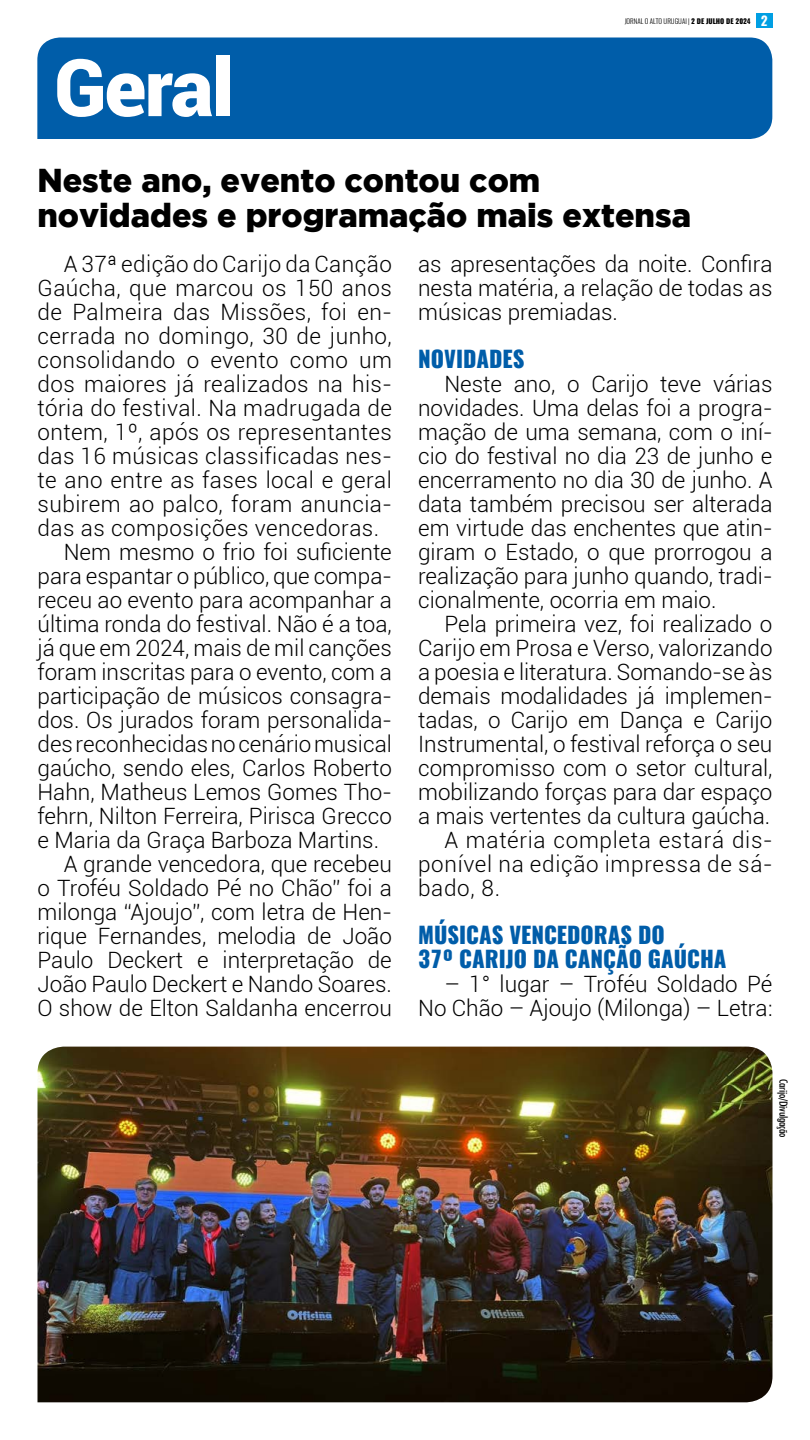
<style>
.page{position:relative;width:810px;height:1440px;background:#fff}
.page>*{position:absolute;margin:0;border:0;box-sizing:border-box;transform-origin:0 0}
.t1{font:900 79.5px "Roboto";letter-spacing:-.02em;color:#fff}
.t2{font:900 33px/34.5px "Gotham";color:#000}
.t3{font:300 22.5px/24px "Roboto";color:#000;text-align:justify}
.t4{font:300 22.5px "Roboto";letter-spacing:.02em;color:#000}
.t5{font:300 22.5px "Roboto";letter-spacing:.03em;color:#000}
.t6{font:800 22.5px/24px "Oswald";color:#005da9}
.t7{font:500 condensed 11.25px "Futura BT";letter-spacing:-.02em;color:#000}
.t8{font:300 6.98px "Oswald";color:#000}
.s1{font-weight:800}
.s2{font-weight:700;font-size:12.9px;color:#fff}
</style>
<div class="page">
<div style="left:756px;top:13px;width:16px;height:14px;background:#009fe3"></div>
<div style="left:37px;top:38px;width:735px;height:101px;background:#005da9"></div>
<img style="left:38px;top:1047px;width:734px;height:355px">
<h1 class="t1" style="left:54px;top:32px;width:181px">Geral</h1>
<p class="t8" style="left:625px;top:16px;width:144px">JORNAL O ALTO URUGUAI | <span class="s1">2 DE JULHO DE 2024</span> <span class="s2">2</span></p>
<h2 class="t2" style="left:37px;top:162px;width:655px">Neste ano, evento contou com novidades e programação mais extensa</h2>
<p class="t4" style="left:64px;top:248px;width:330px">A 37ª edição do Carijo da Canção</p>
<p class="t4" style="left:37px;top:272px;width:356px">Gaúcha, que marcou os 150 anos</p>
<p class="t4" style="left:37px;top:296px;width:356px">de Palmeira das Missões, foi en-</p>
<p class="t4" style="left:37px;top:320px;width:356px">cerrada no domingo, 30 de junho,</p>
<p class="t4" style="left:37px;top:344px;width:356px">consolidando o evento como um</p>
<p class="t4" style="left:37px;top:368px;width:356px">dos maiores já realizados na his-</p>
<p class="t4" style="left:37px;top:392px;width:356px">tória do festival. Na madrugada de</p>
<p class="t4" style="left:37px;top:416px;width:356px">ontem, 1º, após os representantes</p>
<p class="t4" style="left:37px;top:440px;width:356px">das 16 músicas classificadas nes-</p>
<p class="t4" style="left:37px;top:464px;width:356px">te ano entre as fases local e geral</p>
<p class="t4" style="left:37px;top:488px;width:356px">subirem ao palco, foram anuncia-</p>
<p class="t4" style="left:37px;top:512px;width:343px">das as composições vencedoras.</p>
<p class="t3" style="left:64px;top:539px;width:330px">Nem mesmo o frio foi suficiente</p>
<p class="t3" style="left:37px;top:563px;width:356px">para espantar o público, que compa-</p>
<p class="t3" style="left:37px;top:587px;width:356px">receu ao evento para acompanhar a</p>
<p class="t3" style="left:37px;top:611px;width:356px">última ronda do festival. Não é a toa,</p>
<p class="t3" style="left:37px;top:635px;width:356px">já que em 2024, mais de mil canções</p>
<p class="t3" style="left:37px;top:659px;width:356px">foram inscritas para o evento, com a</p>
<p class="t3" style="left:37px;top:683px;width:356px">participação de músicos consagra-</p>
<p class="t3" style="left:37px;top:707px;width:356px">dos. Os jurados foram personalida-</p>
<p class="t3" style="left:37px;top:731px;width:356px">des reconhecidas no cenário musical</p>
<p class="t3" style="left:37px;top:755px;width:356px">gaúcho, sendo eles, Carlos Roberto</p>
<p class="t3" style="left:37px;top:779px;width:356px">Hahn, Matheus Lemos Gomes Tho-</p>
<p class="t3" style="left:37px;top:803px;width:356px">fehrn, Nilton Ferreira, Pirisca Grecco</p>
<p class="t3" style="left:37px;top:827px;width:343px">e Maria da Graça Barboza Martins.</p>
<p class="t3" style="left:64px;top:851px;width:330px">A grande vencedora, que recebeu</p>
<p class="t3" style="left:37px;top:875px;width:356px">o Troféu Soldado Pé no Chão” foi a</p>
<p class="t3" style="left:37px;top:899px;width:356px">milonga “Ajoujo”, com letra de Hen-</p>
<p class="t3" style="left:37px;top:923px;width:356px">rique Fernandes, melodia de João</p>
<p class="t3" style="left:37px;top:947px;width:356px">Paulo Deckert e interpretação de</p>
<p class="t3" style="left:37px;top:971px;width:356px">João Paulo Deckert e Nando Soares.</p>
<p class="t3" style="left:37px;top:995px;width:356px">O show de Elton Saldanha encerrou</p>
<p class="t3" style="left:418px;top:251px;width:356px">as apresentações da noite. Confira nesta matéria, a relação de todas as músicas premiadas.</p>
<p class="t6" style="left:418px;top:348px;width:108px">NOVIDADES</p>
<p class="t3" style="left:418px;top:371px;width:356px;text-indent:26px">Neste ano, o Carijo teve várias novidades. Uma delas foi a progra&shy;mação de uma semana, com o iní&shy;cio do festival no dia 23 de junho e encerramento no dia 30 de junho. A data também precisou ser alterada em virtude das enchentes que atin&shy;giram o Estado, o que prorrogou a realização para junho quando, tradi&shy;cionalmente, ocorria em maio.</p>
<p class="t3" style="left:444px;top:611px;width:330px">Pela primeira vez, foi realizado o</p>
<p class="t3" style="left:418px;top:635px;width:356px">Carijo em Prosa e Verso, valorizando</p>
<p class="t3" style="left:418px;top:659px;width:356px">a poesia e literatura. Somando-se às</p>
<p class="t3" style="left:418px;top:683px;width:356px">demais modalidades já implemen-</p>
<p class="t3" style="left:418px;top:707px;width:356px">tadas, o Carijo em Dança e Carijo</p>
<p class="t3" style="left:418px;top:731px;width:356px">Instrumental, o festival reforça o seu</p>
<p class="t3" style="left:418px;top:755px;width:356px">compromisso com o setor cultural,</p>
<p class="t3" style="left:418px;top:779px;width:356px">mobilizando forças para dar espaço</p>
<p class="t3" style="left:418px;top:803px;width:354px">a mais vertentes da cultura gaúcha.</p>
<p class="t5" style="left:444px;top:825px;width:330px">A matéria completa estará dis-</p>
<p class="t5" style="left:418px;top:849px;width:356px">ponível na edição impressa de sá-</p>
<p class="t3" style="left:418px;top:875px;width:84px">bado, 8.</p>
<p class="t6" style="left:418px;top:924px;width:310px">MÚSICAS VENCEDORAS DO<br>37º CARIJO DA CANÇÃO GAÚCHA</p>
<p class="t3" style="left:418px;top:971px;width:356px;text-align:right">– 1° lugar – Troféu Soldado Pé<br>No Chão – Ajoujo (Milonga) – Letra:</p>
<p class="t7" style="left:790px;top:1079px;width:60px;rotate:90deg">Carijo/Divulgação</p>
</div>
